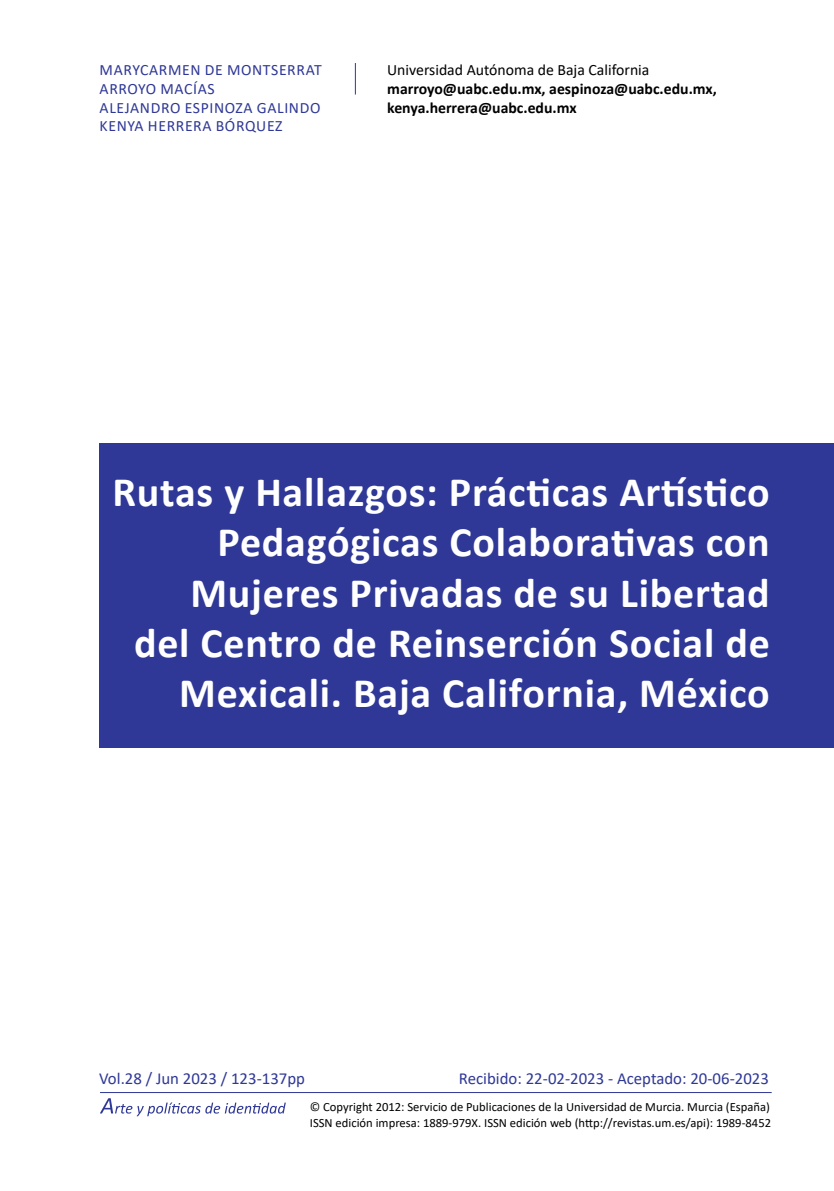
<style>
.page{position:relative;width:834px;height:1191px;background:#fff}
.page>*{position:absolute;margin:0;border:0;box-sizing:border-box;transform-origin:0 0}
.t1{font:700 42px/50.4px "Calibri";letter-spacing:.02em;color:#fff;text-align:right}
.t2{font:16.8px "Calibri";color:#2f3896}
.t3{font:15.75px/18.9px "Calibri";letter-spacing:.04em;color:#2f3896}
.t4{font:700 15.75px/18.9px "Calibri";color:#000}
.t5{font:15.75px "Calibri";color:#000}
.t6{font:12.6px/15px "Calibri";color:#000}
</style>
<div class="page">
<div style="left:99px;top:443px;width:734px;height:304px;background:#2f3896"></div>
<hr style="left:355px;top:63px;width:1px;height:32px;background:#2f3896">
<hr style="left:100px;top:1092px;width:671px;height:1px;background:#2f3896">
<svg style="left:100px;top:1098px;width:186px;height:18px"></svg>
<p class="t3" style="left:100px;top:60px;width:224px">MARYCARMEN DE MONTSERRAT<br>ARROYO MACÍAS<br>ALEJANDRO ESPINOZA GALINDO<br>KENYA HERRERA BÓRQUEZ</p>
<p class="t5" style="left:387px;top:59px;width:264px">Universidad Autónoma de Baja California</p>
<p class="t4" style="left:387px;top:79px;width:331px">marroyo@uabc.edu.mx, aespinoza@uabc.edu.mx, kenya.herrera@uabc.edu.mx</p>
<h1 class="t1" style="left:112px;top:466px;width:658px">Rutas y Hallazgos: Prácticas Artístico Pedagógicas Colaborativas con Mujeres Privadas de su Libertad<br>del Centro de Reinserción Social de Mexicali. Baja California, México</h1>
<h2 class="t2" style="left:99px;top:1066px;width:207px">Vol.28 / Jun 2023 / 123-137pp</h2>
<h2 class="t2" style="left:459px;top:1066px;width:311px">Recibido: 22-02-2023 - Aceptado: 20-06-2023</h2>
<p class="t6" style="left:310px;top:1099px;width:462px">© Copyright 2012: Servicio de Publicaciones de la Universidad de Murcia. Murcia (España)<br>ISSN edición impresa: 1889-979X. ISSN edición web (http://revistas.um.es/api): 1989-8452</p>
</div>
